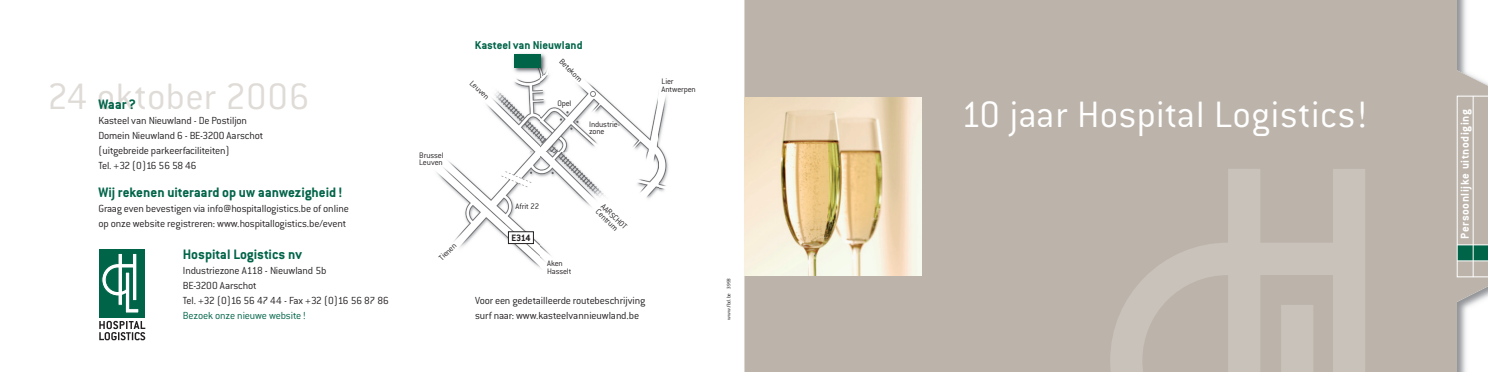
<style>
.page{position:relative;width:1488px;height:372px;background:#fff}
.page>*{position:absolute;margin:0;border:0;box-sizing:border-box;transform-origin:0 0}
.t1{font:300 40.25px "Conduit ITC";letter-spacing:.01em;color:#fff}
.t2{font:300 40.25px "Conduit ITC";letter-spacing:.01em;color:#dfdbd7}
.t3{font:700 15px "Conduit ITC";color:#006448}
.t4{font:700 12.5px "Conduit ITC";letter-spacing:.05em;color:#fff}
.t5{font:700 12.5px "Conduit ITC";color:#006448}
.t6{font:300 11.25px/15px "Conduit ITC";letter-spacing:-.015em;color:#231f20}
.t7{font:300 11.25px "Conduit ITC";letter-spacing:-.015em;color:#006448}
.t8{font:700 10.12px "Conduit ITC";color:#231f20}
.t9{font:300 8.75px/7.5px "Conduit ITC";letter-spacing:-.015em;color:#231f20}
.t10{font:5px "Syntax";color:#231f20}
</style>
<div class="page">
<div style="left:744px;top:0;width:743px;height:371px;background:#bcb4ab"></div>
<svg style="left:1456px;top:96px;width:31px;height:180px;background:#b1b2a8"></svg>
<hr style="left:1472px;top:96px;width:1px;height:180px;background:#fff">
<hr style="left:1456px;top:260px;width:31px;height:1px;background:#fff">
<hr style="left:1456px;top:244px;width:31px;height:1px;background:#fff">
<img style="left:744px;top:97px;width:177px;height:178px">
<img style="left:436px;top:73px;width:233px;height:196px">
<div style="left:99px;top:248px;width:46px;height:69px;background:#006448"></div>
<svg style="left:101px;top:253px;width:38px;height:60px"></svg>
<svg style="left:99px;top:320px;width:46px;height:19px"></svg>
<svg style="left:1110px;top:168px;width:255px;height:203px;background:#c1bab1"></svg>
<img style="left:512px;top:53px;width:35px;height:21px">
<div style="left:515px;top:55px;width:26px;height:13px;background:#006448"></div>
<div style="left:508px;top:231px;width:25px;height:12px;background:#fff"></div>
<div style="left:508px;top:231px;width:25px;height:12px;border:1px solid #231f20"></div>
<h1 class="t2" style="left:48px;top:74px;width:263px">24 oktober 2006</h1>
<h2 class="t3" style="left:99px;top:95px;width:39px">Waar ?</h2>
<p class="t6" style="left:99px;top:113px;width:166px">Kasteel van Nieuwland - De Postiljon Domein Nieuwland 6 - BE-3200 Aarschot (uitgebreide parkeerfaciliteiten)<br>Tel. +32 (0)16 56 58 46</p>
<h2 class="t3" style="left:99px;top:183px;width:245px">Wij rekenen uiteraard op uw aanwezigheid !</h2>
<p class="t6" style="left:99px;top:200px;width:252px">Graag even bevestigen via info@hospitallogistics.be of online op onze website registreren: www.hospitallogistics.be/event</p>
<h2 class="t3" style="left:183px;top:245px;width:121px">Hospital Logistics nv</h2>
<p class="t6" style="left:183px;top:262px;width:207px">Industriezone A118 - Nieuwland 5b<br>BE-3200 Aarschot<br>Tel. +32 (0)16 56 47 44 - Fax +32 (0)16 56 87 86</p>
<p class="t7" style="left:183px;top:309px;width:124px">Bezoek onze nieuwe website !</p>
<p class="t9" style="left:419px;top:151px;width:26px">Brussel<br>Leuven</p>
<p class="t5" style="left:475px;top:38px;width:109px">Kasteel van Nieuwland</p>
<p class="t9" style="left:473px;top:79px;width:25px;rotate:44deg">Leuven</p>
<p class="t9" style="left:563px;top:57px;width:30px;rotate:44deg">Betekom</p>
<p class="t9" style="left:557px;top:100px;width:15px">Opel</p>
<p class="t9" style="left:589px;top:120px;width:32px">Industrie&shy;zone</p>
<p class="t9" style="left:437px;top:255px;width:22px;rotate:-45deg">Tienen</p>
<p class="t9" style="left:515px;top:203px;width:25px">Afrit 22</p>
<p class="t8" style="left:511px;top:231px;width:21px">E314</p>
<p class="t9" style="left:547px;top:259px;width:26px">Aken<br>Hasselt</p>
<p class="t9" style="left:605px;top:202px;width:34px;rotate:44deg">AARSCHOT<br>Centrum</p>
<p class="t6" style="left:475px;top:293px;width:172px">Voor een gedetailleerde routebeschrijving surf naar: www.kasteelvannieuwland.be</p>
<p class="t9" style="left:661px;top:78px;width:36px">Lier<br>Antwerpen</p>
<p class="t10" style="left:725px;top:319px;width:43px;rotate:-90deg">www.fbd.be 3993</p>
<h1 class="t1" style="left:960px;top:92px;width:407px">10 jaar Hospital Logistics!</h1>
<p class="t4" style="left:1457px;top:238px;width:130px;rotate:-90deg">Persoonlijke uitnodiging</p>
</div>
